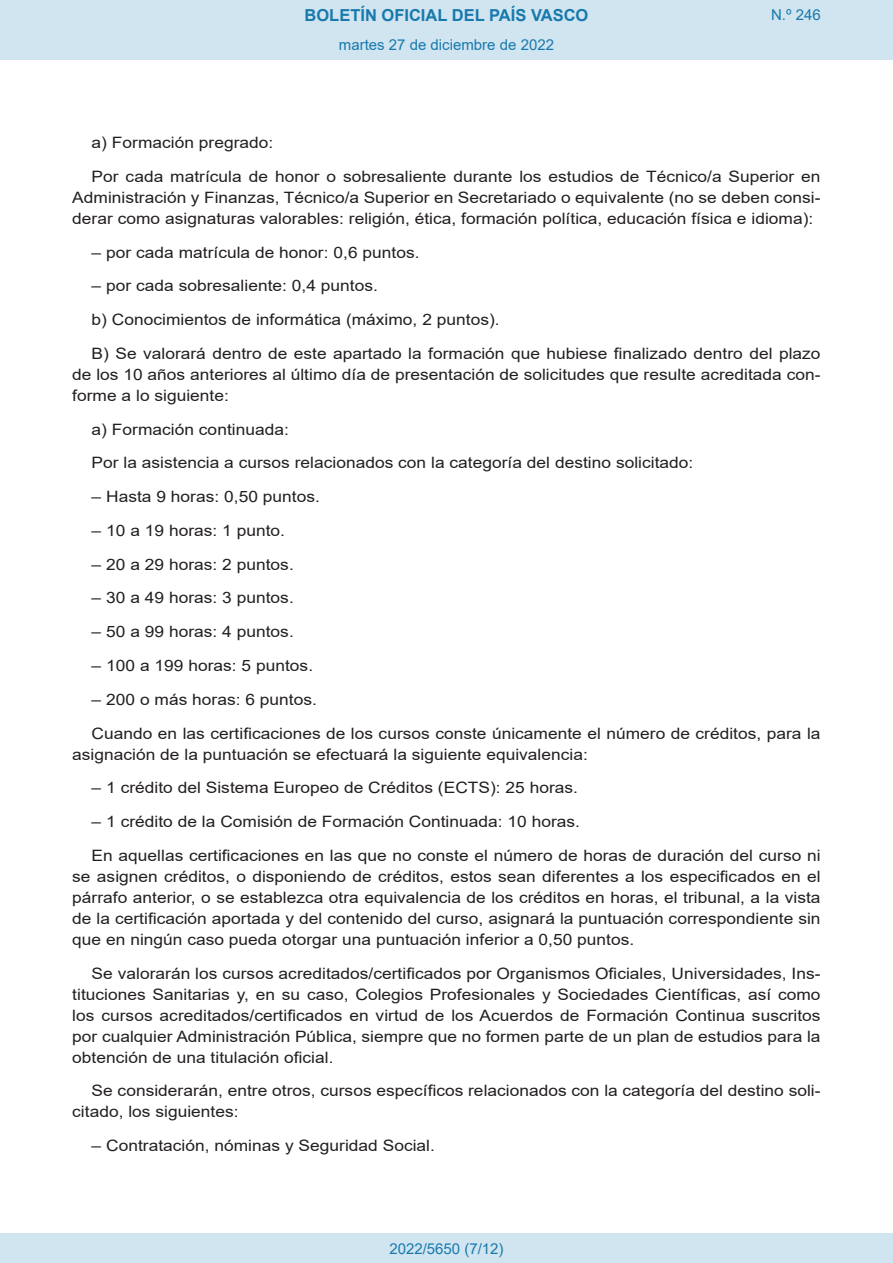
<style>
.page{position:relative;width:893px;height:1263px;background:#fff}
.page>*{position:absolute;margin:0;border:0;box-sizing:border-box;transform-origin:0 0}
.t1{font:700 16.5px "Arial";color:#1879ad}
.BOPVDetalle{font:15.6px/21px "Arial";color:#231f20;text-align:justify;scale:1.11 1}
.Paginacion_Centro{font:15px "Arial";color:#1879ad}
</style>
<div class="page">
<div style="left:0;top:0;width:893px;height:60px;background:#d0e5f0"></div>
<div style="left:0;top:1233px;width:893px;height:30px;background:#d0e5f0"></div>
<p class="t1" style="left:305px;top:3px;width:285px">BOLETÍN OFICIAL DEL PAÍS VASCO</p>
<p class="Paginacion_Centro" style="left:339px;top:35px;width:217px">martes 27 de diciembre de 2022</p>
<p class="Paginacion_Centro" style="left:771px;top:5px;width:51px">N.º 246</p>
<p class="BOPVDetalle" style="left:92px;top:132px;width:165px">a) Formación pregrado:</p>
<p class="BOPVDetalle" style="left:72px;top:166px;width:676px;text-indent:19px">Por cada matrícula de honor o sobresaliente durante los estudios de Técnico/a Superior en Administración y Finanzas, Técnico/a Superior en Secretariado o equivalente (no se deben consi&shy;derar como asignaturas valorables: religión, ética, formación política, educación física e idioma):</p>
<p class="BOPVDetalle" style="left:92px;top:242px;width:297px">– por cada matrícula de honor: 0,6 puntos.</p>
<p class="BOPVDetalle" style="left:92px;top:275px;width:259px">– por cada sobresaliente: 0,4 puntos.</p>
<p class="BOPVDetalle" style="left:92px;top:309px;width:369px">b) Conocimientos de informática (máximo, 2 puntos).</p>
<p class="BOPVDetalle" style="left:72px;top:343px;width:676px;text-indent:19px">B) Se valorará dentro de este apartado la formación que hubiese finalizado dentro del plazo de los 10 años anteriores al último día de presentación de solicitudes que resulte acreditada con&shy;forme a lo siguiente:</p>
<p class="BOPVDetalle" style="left:92px;top:419px;width:179px">a) Formación continuada:</p>
<p class="BOPVDetalle" style="left:92px;top:452px;width:544px">Por la asistencia a cursos relacionados con la categoría del destino solicitado:</p>
<p class="BOPVDetalle" style="left:92px;top:486px;width:207px">– Hasta 9 horas: 0,50 puntos.</p>
<p class="BOPVDetalle" style="left:92px;top:520px;width:176px">– 10 a 19 horas: 1 punto.</p>
<p class="BOPVDetalle" style="left:92px;top:554px;width:184px">– 20 a 29 horas: 2 puntos.</p>
<p class="BOPVDetalle" style="left:92px;top:587px;width:184px">– 30 a 49 horas: 3 puntos.</p>
<p class="BOPVDetalle" style="left:92px;top:621px;width:184px">– 50 a 99 horas: 4 puntos.</p>
<p class="BOPVDetalle" style="left:92px;top:655px;width:201px">– 100 a 199 horas: 5 puntos.</p>
<p class="BOPVDetalle" style="left:92px;top:689px;width:204px">– 200 o más horas: 6 puntos.</p>
<p class="BOPVDetalle" style="left:72px;top:722px;width:676px;text-indent:19px">Cuando en las certificaciones de los cursos conste únicamente el número de créditos, para la asignación de la puntuación se efectuará la siguiente equivalencia:</p>
<p class="BOPVDetalle" style="left:92px;top:777px;width:440px">– 1 crédito del Sistema Europeo de Créditos (ECTS): 25 horas.</p>
<p class="BOPVDetalle" style="left:92px;top:811px;width:441px">– 1 crédito de la Comisión de Formación Continuada: 10 horas.</p>
<p class="BOPVDetalle" style="left:72px;top:845px;width:676px;text-indent:19px">En aquellas certificaciones en las que no conste el número de horas de duración del curso ni se asignen créditos, o disponiendo de créditos, estos sean diferentes a los especificados en el párrafo anterior, o se establezca otra equivalencia de los créditos en horas, el tribunal, a la vista de la certificación aportada y del contenido del curso, asignará la puntuación correspondiente sin que en ningún caso pueda otorgar una puntuación inferior a 0,50 puntos.</p>
<p class="BOPVDetalle" style="left:72px;top:962px;width:676px;text-indent:19px">Se valorarán los cursos acreditados/certificados por Organismos Oficiales, Universidades, Ins&shy;tituciones Sanitarias y, en su caso, Colegios Profesionales y Sociedades Científicas, así como los cursos acreditados/certificados en virtud de los Acuerdos de Formación Continua suscritos por cualquier Administración Pública, siempre que no formen parte de un plan de estudios para la obtención de una titulación oficial.</p>
<p class="BOPVDetalle" style="left:72px;top:1080px;width:676px;text-indent:19px">Se considerarán, entre otros, cursos específicos relacionados con la categoría del destino soli&shy;citado, los siguientes:</p>
<p class="BOPVDetalle" style="left:92px;top:1135px;width:311px">– Contratación, nóminas y Seguridad Social.</p>
<p class="Paginacion_Centro" style="left:389px;top:1238px;width:116px">2022/5650 (7/12)</p>
</div>
